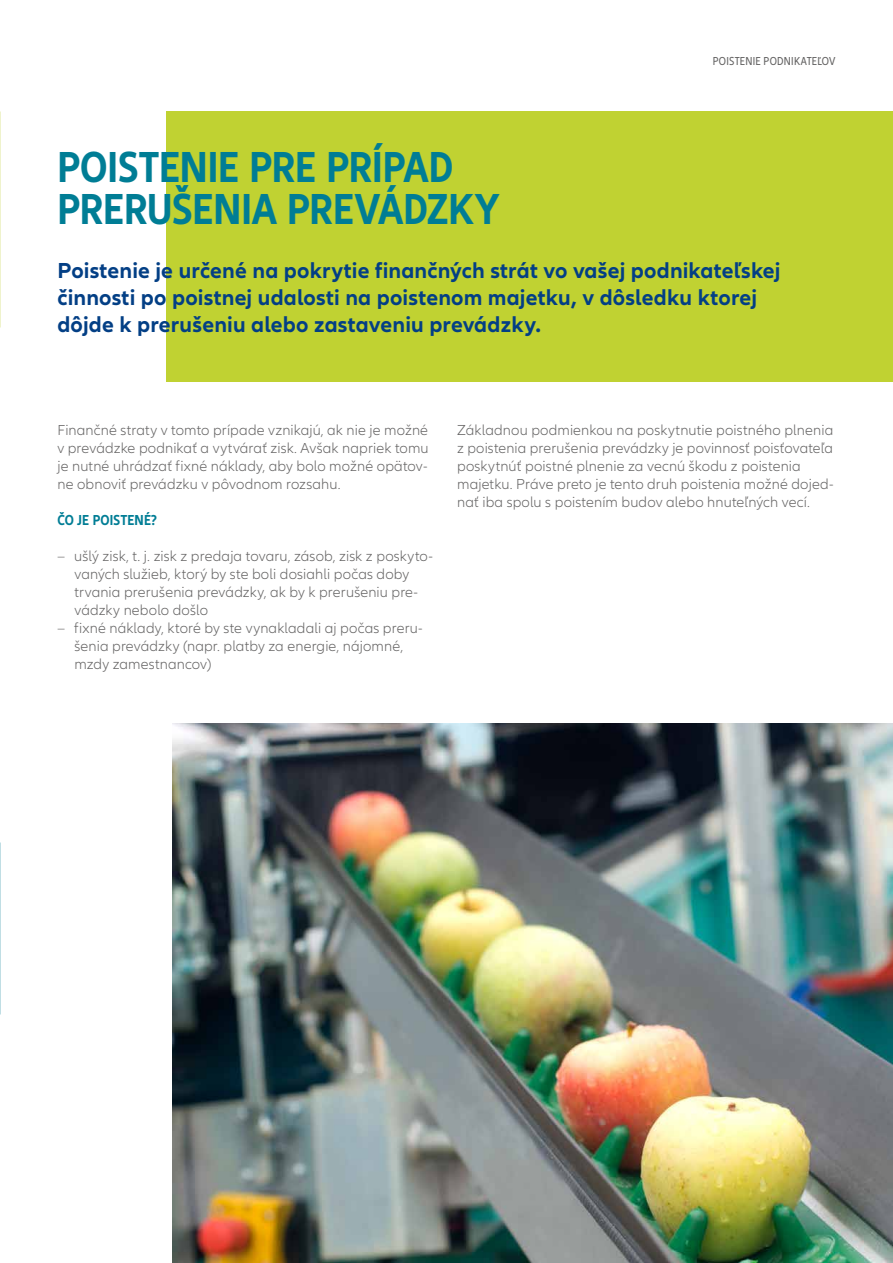
<style>
.page{position:relative;width:893px;height:1263px;background:#fff}
.page>*{position:absolute;margin:0;border:0;box-sizing:border-box;transform-origin:0 0}
.t1{font:700 condensed 45px/42px "Allianz Neo";letter-spacing:-.01em;color:#007d95}
.t2{font:700 22.5px/27px "Allianz Neo";letter-spacing:.01em;color:#033f85}
.t3{font:300 15px/18px "Allianz Neo";letter-spacing:.01em;color:#646363}
.t4{font:700 condensed 15px "Allianz Neo";letter-spacing:.01em;color:#007d95}
.t5{font:condensed 12px "Allianz Neo";letter-spacing:.025em;color:#646363}
</style>
<div class="page">
<div style="left:167px;top:111px;width:726px;height:270px;background:#c0d232"></div>
<img style="left:173px;top:723px;width:720px;height:540px">
<p class="t5" style="left:713px;top:55px;width:124px">POISTENIE PODNIKATEĽOV</p>
<h1 class="t1" style="left:57px;top:147px;width:443px">POISTENIE PRE PRÍPAD<br>PRERUŠENIA PREVÁDZKY</h1>
<h2 class="t2" style="left:57px;top:257px;width:725px">Poistenie je určené na pokrytie finančných strát vo vašej podnikateľskej činnosti po poistnej udalosti na poistenom majetku, v dôsledku ktorej dôjde k prerušeniu alebo zastaveniu prevádzky.</h2>
<p class="t3" style="left:57px;top:422px;width:373px;text-align:justify">Finančné straty v tomto prípade vznikajú, ak nie je možné v prevádzke podnikať a vytvárať zisk. Avšak napriek tomu je nutné uhrádzať fixné náklady, aby bolo možné opätov&shy;ne obnoviť prevádzku v pôvodnom rozsahu.</p>
<p class="t4" style="left:57px;top:512px;width:101px">ČO JE POISTENÉ?</p>
<p class="t3" style="left:74px;top:548px;width:360px;text-indent:-17px">– ušlý zisk, t. j. zisk z predaja tovaru, zásob, zisk z poskyto&shy;vaných služieb, ktorý by ste boli dosiahli počas doby trvania prerušenia prevádzky, ak by k prerušeniu pre&shy;vádzky nebolo došlo</p>
<p class="t3" style="left:74px;top:620px;width:350px;text-indent:-17px">– fixné náklady, ktoré by ste vynakladali aj počas preru&shy;šenia prevádzky (napr. platby za energie, nájomné, mzdy zamestnancov)</p>
<p class="t3" style="left:457px;top:422px;width:378px">Základnou podmienkou na poskytnutie poistného plnenia z poistenia prerušenia prevádzky je povinnosť poisťovateľa poskytnúť poistné plnenie za vecnú škodu z poistenia majetku. Práve preto je tento druh poistenia možné dojed&shy;nať iba spolu s poistením budov alebo hnuteľných vecí.</p>
</div>
